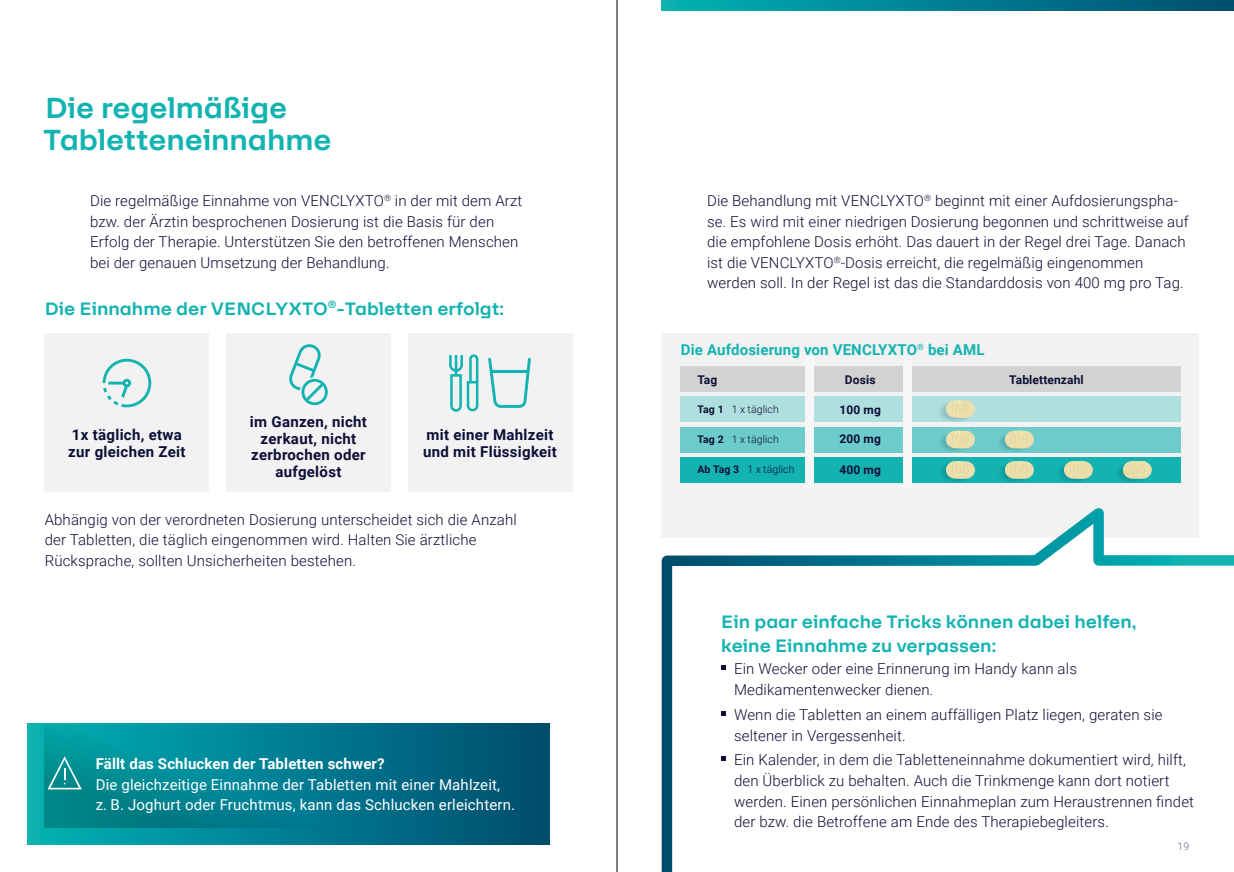
<style>
.page{position:relative;width:1234px;height:872px;background:#fff}
.page>*{position:absolute;margin:0;border:0;box-sizing:border-box;transform-origin:0 0}
.t1{font:700 31.5px/31.5px "F37 Lineca";letter-spacing:-.005em;color:#13b3b1}
.t2{font:700 19.5px/23.4px "F37 Lineca";color:#13b3b1}
.t3{font:300 15px/20.7px "Roboto";letter-spacing:.01em;color:#0e0d37}
.t4{font:700 15px/16.5px "Roboto";letter-spacing:.02em;color:#0e0d37}
.t5{font:15px/20.7px "Roboto";letter-spacing:.01em;color:#fff}
.t6{font:700 15px "Roboto";letter-spacing:.01em;color:#fff}
.t7{font:700 15px "Roboto";letter-spacing:.01em;color:#13b3b1}
.t8{font:700 12px "Roboto";letter-spacing:.01em;color:#0e0d37}
.t9{font:300 10.5px "Roboto";letter-spacing:.01em;color:#0e0d37}
.t10{font:300 10.5px "Roboto";color:#6b698b}
.s1{font-weight:700}
</style>
<div class="page">
<svg style="left:28px;top:723px;width:521px;height:121px;background:#00798c"></svg>
<svg style="left:47px;top:756px;width:35px;height:33px"></svg>
<svg style="left:661px;top:0;width:572px;height:11px;background:#007f92"></svg>
<div style="left:45px;top:333px;width:164px;height:158px;background:#f2f2f2"></div>
<div style="left:226px;top:333px;width:164px;height:159px;background:#f2f2f2"></div>
<div style="left:407px;top:333px;width:165px;height:158px;background:#f2f2f2"></div>
<svg style="left:103px;top:359px;width:48px;height:48px"></svg>
<svg style="left:488px;top:358px;width:43px;height:50px"></svg>
<svg style="left:449px;top:354px;width:30px;height:58px"></svg>
<svg style="left:289px;top:344px;width:39px;height:61px"></svg>
<div style="left:661px;top:333px;width:537px;height:204px;background:#f2f2f2"></div>
<div style="left:680px;top:396px;width:500px;height:26px;background:#afdfde"></div>
<div style="left:680px;top:366px;width:500px;height:26px;background:#d2d2d1"></div>
<svg style="left:940px;top:400px;width:34px;height:21px"></svg>
<div style="left:680px;top:427px;width:500px;height:25px;background:#6ccccb"></div>
<svg style="left:937px;top:430px;width:37px;height:23px"></svg>
<svg style="left:996px;top:430px;width:37px;height:23px"></svg>
<div style="left:680px;top:457px;width:500px;height:25px;background:#13b3b1"></div>
<svg style="left:937px;top:461px;width:37px;height:22px"></svg>
<svg style="left:1055px;top:461px;width:37px;height:22px"></svg>
<svg style="left:996px;top:461px;width:37px;height:22px"></svg>
<svg style="left:1114px;top:461px;width:37px;height:22px"></svg>
<div style="left:805px;top:356px;width:8px;height:133px;background:#f6f6f6"></div>
<div style="left:903px;top:361px;width:8px;height:128px;background:#f6f6f6"></div>
<svg style="left:661px;top:492px;width:572px;height:380px"></svg>
<svg style="left:721px;top:666px;width:4px;height:4px"></svg>
<svg style="left:721px;top:711px;width:4px;height:4px"></svg>
<svg style="left:721px;top:757px;width:4px;height:4px"></svg>
<hr style="left:616px;top:0;width:1px;height:872px;background:#000">
<h1 class="t1" style="left:43px;top:92px;width:290px">Die regelmäßige<br>Tabletteneinnahme</h1>
<p class="t3" style="left:90px;top:190px;width:434px">Die regelmäßige Einnahme von VENCLYXTO<sup>®</sup> in der mit dem Arzt bzw. der Ärztin besprochenen Dosierung ist die Basis für den Erfolg der Therapie. Unterstützen Sie den betroffenen Menschen bei der genauen Umsetzung der Behandlung.</p>
<h2 class="t2" style="left:45px;top:296px;width:460px">Die Einnahme der VENCLYXTO<sup>®</sup>-Tabletten erfolgt:</h2>
<p class="t4" style="left:68px;top:426px;width:119px">1x täglich, etwa zur gleichen Zeit</p>
<p class="t4" style="left:250px;top:413px;width:118px;text-align:center">im Ganzen, nicht zerkaut, nicht zerbrochen oder aufgelöst</p>
<p class="t4" style="left:423px;top:426px;width:135px">mit einer Mahlzeit und mit Flüssigkeit</p>
<p class="t3" style="left:45px;top:508px;width:473px">Abhängig von der verordneten Dosierung unterscheidet sich die Anzahl der Tabletten, die täglich eingenommen wird. Halten Sie ärztliche<br>Rücksprache, sollten Unsicherheiten bestehen.</p>
<p class="t6" style="left:96px;top:753px;width:290px">Fällt das Schlucken der Tabletten schwer?</p>
<p class="t5" style="left:96px;top:773px;width:421px">Die gleichzeitige Einnahme der Tabletten mit einer Mahlzeit, z. B. Joghurt oder Fruchtmus, kann das Schlucken erleichtern.</p>
<p class="t3" style="left:707px;top:190px;width:483px">Die Behandlung mit VENCLYXTO<sup>®</sup> beginnt mit einer Aufdosierungspha&shy;se. Es wird mit einer niedrigen Dosierung begonnen und schrittweise auf die empfohlene Dosis erhöht. Das dauert in der Regel drei Tage. Danach ist die VENCLYXTO<sup>®</sup>-Dosis erreicht, die regelmäßig eingenommen werden soll. In der Regel ist das die Standarddosis von 400 mg pro Tag.</p>
<p class="t7" style="left:680px;top:339px;width:305px">Die Aufdosierung von VENCLYXTO<sup>®</sup> bei AML</p>
<p class="t8" style="left:697px;top:371px;width:21px">Tag</p>
<p class="t8" style="left:844px;top:371px;width:32px">Dosis</p>
<p class="t8" style="left:1008px;top:371px;width:76px">Tablettenzahl</p>
<p class="t9" style="left:697px;top:402px;width:83px"><span class="s1">Tag 1</span> 1 x täglich</p>
<p class="t8" style="left:839px;top:401px;width:43px">100 mg</p>
<p class="t9" style="left:697px;top:432px;width:83px"><span class="s1">Tag 2</span> 1 x täglich</p>
<p class="t8" style="left:839px;top:430px;width:43px">200 mg</p>
<p class="t9" style="left:697px;top:462px;width:99px"><span class="s1">Ab Tag 3</span> 1 x täglich</p>
<p class="t8" style="left:839px;top:461px;width:43px">400 mg</p>
<h2 class="t2" style="left:721px;top:610px;width:416px">Ein paar einfache Tricks können dabei helfen, keine Einnahme zu verpassen:</h2>
<p class="t3" style="left:733px;top:658px;width:344px">Ein Wecker oder eine Erinnerung im Handy kann als<br>Medikamentenwecker dienen.</p>
<p class="t3" style="left:733px;top:703px;width:430px">Wenn die Tabletten an einem auffälligen Platz liegen, geraten sie seltener in Vergessenheit.</p>
<p class="t3" style="left:733px;top:749px;width:461px">Ein Kalender, in dem die Tabletteneinnahme dokumentiert wird, hilft, den Überblick zu behalten. Auch die Trinkmenge kann dort notiert werden. Einen persönlichen Einnahmeplan zum Heraustrennen findet der bzw. die Betroffene am Ende des Therapiebegleiters.</p>
<p class="t10" style="left:1177px;top:838px;width:13px">19</p>
</div>
